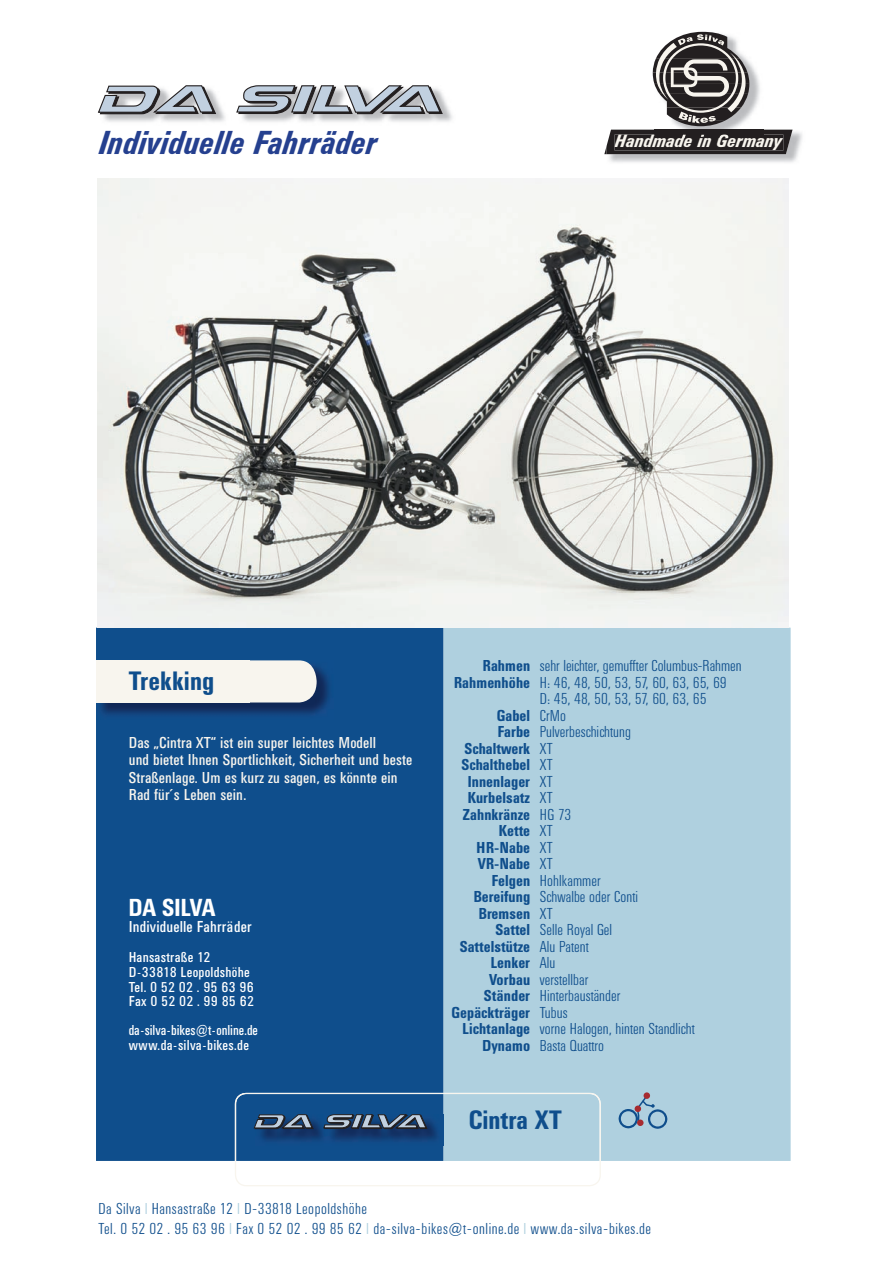
<style>
.page{position:relative;width:893px;height:1263px;background:#fff}
.page>*{position:absolute;margin:0;border:0;box-sizing:border-box;transform-origin:0 0}
.t1{font:italic 700 33px "Univers Condensed BQ";letter-spacing:.01em;color:#25408f}
.t2{font:700 26.4px "Univers Condensed BQ";color:#0f4e8c}
.t3{font:700 24.45px "Univers Condensed BQ";letter-spacing:-.005em;color:#fff}
.t4{font:italic 700 18.15px "Univers Condensed BQ";color:#f8f5ee;scale:1.08 1}
.t5{font:300 15.6px/16.5px "Univers Condensed BQ";letter-spacing:.005em;color:#0f4e8c}
.t6{font:700 15.6px/16.5px "Univers Condensed BQ";letter-spacing:.005em;color:#0f4e8c;text-align:right}
.t7{font:15.6px/17.2px "Univers Condensed BQ";letter-spacing:.005em;color:#f8f5ee}
.t8{font:300 15.6px/19.8px "Univers Condensed BQ";letter-spacing:.03em;color:#0f4e8c}
.t9{font:15.6px "Univers Condensed BQ";letter-spacing:.01em;color:#fff}
.t10{font:14.25px/14.5px "Univers Condensed BQ";letter-spacing:.01em;color:#fff}
.t11{font:14.25px/14.5px "Univers Condensed BQ";letter-spacing:.01em;color:#fff;scale:.95 1}
.s1{color:#afd0df}
</style>
<div class="page">
<img style="left:100px;top:96px;width:352px;height:26px">
<svg style="left:235px;top:85px;width:208px;height:29px;background:#9ca2a9"></svg>
<svg style="left:97px;top:85px;width:120px;height:29px;background:#a3a8af"></svg>
<img style="left:607px;top:131px;width:195px;height:32px">
<svg style="left:604px;top:31px;width:189px;height:123px"></svg>
<div style="left:443px;top:628px;width:348px;height:533px;background:#afd0df"></div>
<div style="left:96px;top:628px;width:347px;height:533px;background:#0f4e8c"></div>
<img style="left:97px;top:661px;width:236px;height:59px">
<svg style="left:249px;top:660px;width:68px;height:42px;background:#e9e8e5"></svg>
<div style="left:96px;top:660px;width:153px;height:42px;background:#f8f5ee"></div>
<img style="left:98px;top:179px;width:690px;height:449px">
<svg style="left:235px;top:1093px;width:366px;height:93px"></svg>
<div style="left:644px;top:1092px;width:6px;height:7px;background:#a72b30;border-radius:50%"></div>
<svg style="left:619px;top:1097px;width:48px;height:32px"></svg>
<div style="left:635px;top:1105px;width:6px;height:7px;background:#a72b30;border-radius:50%"></div>
<div style="left:637px;top:1119px;width:7px;height:7px;background:#a72b30;border-radius:50%"></div>
<h1 class="t1" style="left:98px;top:124px;width:279px">Individuelle Fahrräder</h1>
<p class="t4" style="left:615px;top:131px;width:156px">Handmade in Germany</p>
<h2 class="t2" style="left:129px;top:665px;width:87px">Trekking</h2>
<p class="t6" style="left:454px;top:658px;width:78px">Rahmen<br>Rahmenhöhe</p>
<p class="t6" style="left:452px;top:707px;width:80px">Gabel<br>Farbe<br>Schaltwerk<br>Schalthebel<br>Innenlager<br>Kurbelsatz<br>Zahnkränze<br>Kette<br>HR-Nabe<br>VR-Nabe<br>Felgen<br>Bereifung<br>Bremsen<br>Sattel<br>Sattelstütze<br>Lenker<br>Vorbau<br>Ständer<br>Gepäckträger<br>Lichtanlage<br>Dynamo</p>
<p class="t7" style="left:129px;top:734px;width:285px">Das „Cintra XT“ ist ein super leichtes Modell<br>und bietet Ihnen Sportlichkeit, Sicherheit und beste Straßenlage. Um es kurz zu sagen, es könnte ein Rad für´s Leben sein.</p>
<h3 class="t3" style="left:129px;top:893px;width:88px">DA SILVA</h3>
<p class="t9" style="left:129px;top:918px;width:125px">Individuelle Fahrräder</p>
<p class="t10" style="left:129px;top:951px;width:127px">Hansastraße 12<br>D-33818 Leopoldshöhe<br>Tel. 0 52 02 . 95 63 96<br>Fax 0 52 02 . 99 85 62</p>
<p class="t11" style="left:129px;top:1024px;width:138px">da-silva-bikes@t-online.de www.da-silva-bikes.de</p>
<p class="t5" style="left:540px;top:658px;width:203px">sehr leichter, gemuffter Columbus-Rahmen<br>H: 46, 48, 50, 53, 57, 60, 63, 65, 69<br>D: 45, 48, 50, 53, 57, 60, 63, 65<br>CrMo<br>Pulverbeschichtung<br>XT<br>XT<br>XT<br>XT<br>HG 73<br>XT<br>XT<br>XT<br>Hohlkammer<br>Schwalbe oder Conti<br>XT<br>Selle Royal Gel<br>Alu Patent<br>Alu<br>verstellbar<br>Hinterbauständer<br>Tubus<br>vorne Halogen, hinten Standlicht<br>Basta Quattro</p>
<h2 class="t2" style="left:469px;top:1104px;width:94px">Cintra XT</h2>
<p class="t8" style="left:99px;top:1199px;width:554px">Da Silva <span class="s1">I</span> Hansastraße 12 <span class="s1">I</span> D-33818 Leopoldshöhe<br>Tel. 0 52 02 . 95 63 96 <span class="s1">I</span> Fax 0 52 02 . 99 85 62 <span class="s1">I</span> da-silva-bikes@t-online.de <span class="s1">I</span> www.da-silva-bikes.de</p>
</div>
